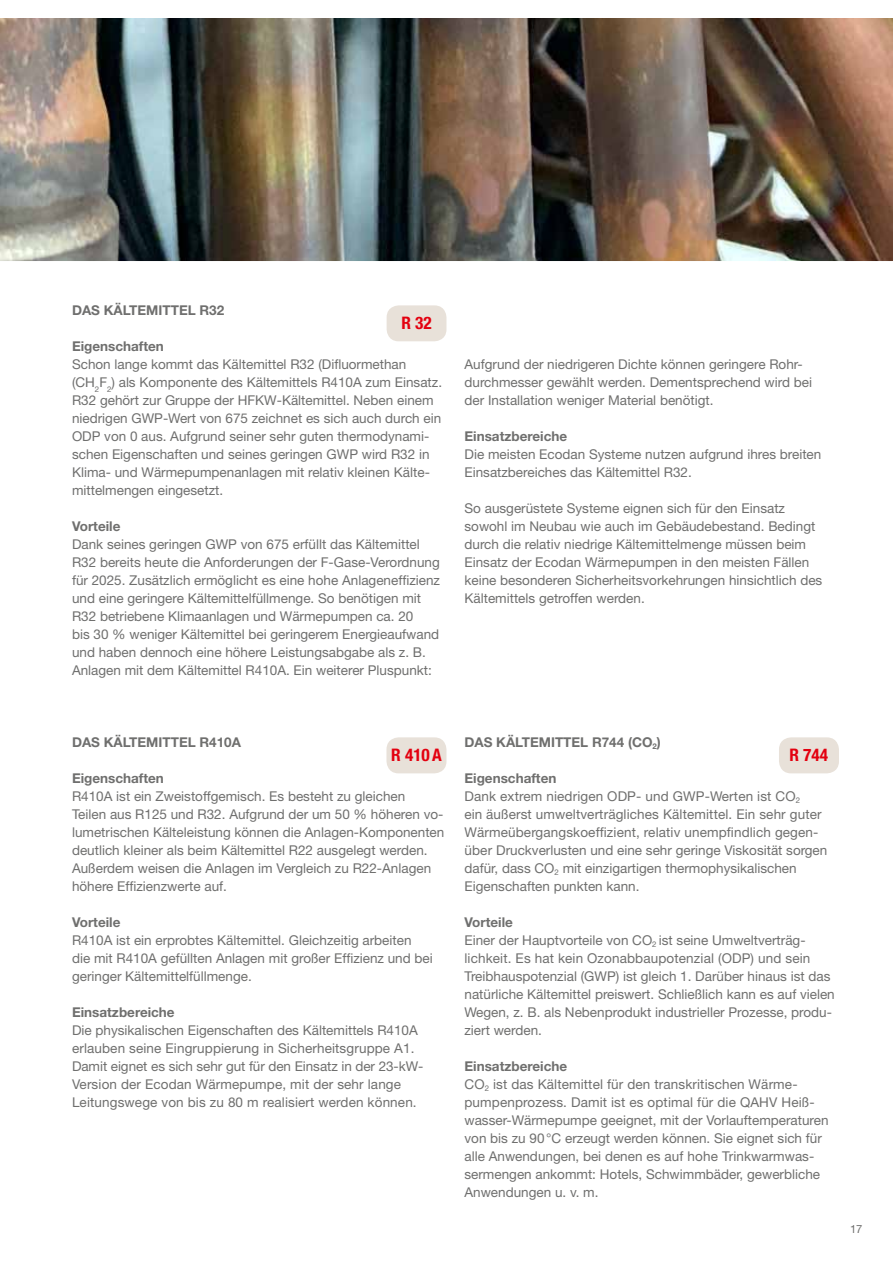
<style>
.page{position:relative;width:893px;height:1263px;background:#fff}
.page>*{position:absolute;margin:0;border:0;box-sizing:border-box;transform-origin:0 0}
.t1{font:700 condensed 17.25px "Helvetica Neue LT Pro";color:#e3000f}
.t2{font:13.5px/18px "Helvetica Neue LT Pro";color:#6f6f6e}
.t3{font:700 13.5px "Helvetica Neue LT Pro";color:#6f6f6e}
.t4{font:11.25px "Helvetica Neue LT Pro";color:#6f6f6e}
.s1{font-weight:700}
</style>
<div class="page">
<img style="left:0;top:18px;width:893px;height:243px">
<div style="left:387px;top:305px;width:59px;height:36px;background:#e8e1d9;border-radius:12px"></div>
<div style="left:386px;top:737px;width:60px;height:36px;background:#e8e1d9;border-radius:12px"></div>
<div style="left:779px;top:737px;width:60px;height:36px;background:#e8e1d9;border-radius:12px"></div>
<p class="t3" style="left:72px;top:302px;width:154px">DAS KÄLTEMITTEL R32</p>
<p class="t3" style="left:72px;top:338px;width:93px">Eigenschaften</p>
<p class="t2" style="left:72px;top:355px;width:372px">Schon lange kommt das Kältemittel R32 (Difluormethan (CH<sub>2</sub>F<sub>2</sub>) als Komponente des Kältemittels R410A zum Einsatz.<br>R32 gehört zur Gruppe der HFKW-Kältemittel. Neben einem niedrigen GWP-Wert von 675 zeichnet es sich auch durch ein ODP von 0 aus. Aufgrund seiner sehr guten thermodynami&shy;schen Eigenschaften und seines geringen GWP wird R32 in Klima- und Wärmepumpenanlagen mit relativ kleinen Kälte&shy;mittelmengen eingesetzt.</p>
<p class="t3" style="left:72px;top:518px;width:50px">Vorteile</p>
<p class="t2" style="left:72px;top:535px;width:370px">Dank seines geringen GWP von 675 erfüllt das Kältemittel R32 bereits heute die Anforderungen der F-Gase-Verordnung für 2025. Zusätzlich ermöglicht es eine hohe Anlageneffizienz und eine geringere Kältemittelfüllmenge. So benötigen mit R32 betriebene Klimaanlagen und Wärmepumpen ca. 20<br>bis 30 % weniger Kältemittel bei geringerem Energieaufwand und haben dennoch eine höhere Leistungsabgabe als z. B.<br>Anlagen mit dem Kältemittel R410A. Ein weiterer Pluspunkt:</p>
<p class="t1" style="left:401px;top:313px;width:32px">R 32</p>
<p class="t2" style="left:464px;top:355px;width:349px">Aufgrund der niedrigeren Dichte können geringere Rohr&shy;durchmesser gewählt werden. Dementsprechend wird bei der Installation weniger Material benötigt.</p>
<p class="t3" style="left:464px;top:428px;width:104px">Einsatzbereiche</p>
<p class="t2" style="left:464px;top:445px;width:358px">Die meisten Ecodan Systeme nutzen aufgrund ihres breiten<br>Einsatzbereiches das Kältemittel R32.</p>
<p class="t2" style="left:464px;top:499px;width:359px">So ausgerüstete Systeme eignen sich für den Einsatz sowohl im Neubau wie auch im Gebäudebestand. Bedingt durch die relativ niedrige Kältemittelmenge müssen beim Einsatz der Ecodan Wärmepumpen in den meisten Fällen keine besonderen Sicherheitsvorkehrungen hinsichtlich des Kältemittels getroffen werden.</p>
<p class="t3" style="left:464px;top:734px;width:198px">DAS KÄLTEMITTEL R744 (CO<sub>2</sub>)</p>
<p class="t2" style="left:464px;top:769px;width:364px"><span class="s1">Eigenschaften<br></span>Dank extrem niedrigen ODP- und GWP-Werten ist CO<sub>2<br></sub>ein äußerst umweltverträgliches Kältemittel. Ein sehr guter Wärmeübergangskoeffizient, relativ unempfindlich gegen&shy;über Druckverlusten und eine sehr geringe Viskosität sorgen dafür, dass CO<sub>2</sub> mit einzigartigen thermophysikalischen Eigenschaften punkten kann.</p>
<p class="t2" style="left:464px;top:913px;width:372px"><span class="s1">Vorteile<br></span>Einer der Hauptvorteile von CO<sub>2</sub> ist seine Umweltverträg&shy;lichkeit. Es hat kein Ozonabbaupotenzial (ODP) und sein Treibhauspotenzial (GWP) ist gleich 1. Darüber hinaus ist das natürliche Kältemittel preiswert. Schließlich kann es auf vielen Wegen, z. B. als Nebenprodukt industrieller Prozesse, produ&shy;ziert werden.</p>
<p class="t2" style="left:464px;top:1057px;width:366px"><span class="s1">Einsatzbereiche<br></span>CO<sub>2</sub> ist das Kältemittel für den transkritischen Wärme&shy;pumpenprozess. Damit ist es optimal für die QAHV Heiß&shy;wasser-Wärmepumpe geeignet, mit der Vorlauftemperaturen von bis zu 90°C erzeugt werden können. Sie eignet sich für alle Anwendungen, bei denen es auf hohe Trinkwarmwas&shy;sermengen ankommt: Hotels, Schwimmbäder, gewerbliche Anwendungen u. v. m.</p>
<p class="t3" style="left:72px;top:734px;width:171px">DAS KÄLTEMITTEL R410A</p>
<p class="t3" style="left:72px;top:770px;width:93px">Eigenschaften</p>
<p class="t2" style="left:72px;top:787px;width:374px">R410A ist ein Zweistoffgemisch. Es besteht zu gleichen<br>Teilen aus R125 und R32. Aufgrund der um 50 % höheren vo&shy;lumetrischen Kälteleistung können die Anlagen-Komponenten deutlich kleiner als beim Kältemittel R22 ausgelegt werden.<br>Außerdem weisen die Anlagen im Vergleich zu R22-Anlagen höhere Effizienzwerte auf.</p>
<p class="t3" style="left:72px;top:914px;width:50px">Vorteile</p>
<p class="t2" style="left:72px;top:931px;width:362px">R410A ist ein erprobtes Kältemittel. Gleichzeitig arbeiten die mit R410A gefüllten Anlagen mit großer Effizienz und bei geringer Kältemittelfüllmenge.</p>
<p class="t3" style="left:72px;top:1004px;width:104px">Einsatzbereiche</p>
<p class="t2" style="left:72px;top:1021px;width:353px">Die physikalischen Eigenschaften des Kältemittels R410A erlauben seine Eingruppierung in Sicherheitsgruppe A1.<br>Damit eignet es sich sehr gut für den Einsatz in der 23-kW-Version der Ecodan Wärmepumpe, mit der sehr lange Leitungswege von bis zu 80 m realisiert werden können.</p>
<p class="t1" style="left:391px;top:745px;width:52px">R 410 A</p>
<p class="t1" style="left:789px;top:745px;width:40px">R 744</p>
<p class="t4" style="left:850px;top:1222px;width:14px">17</p>
</div>
